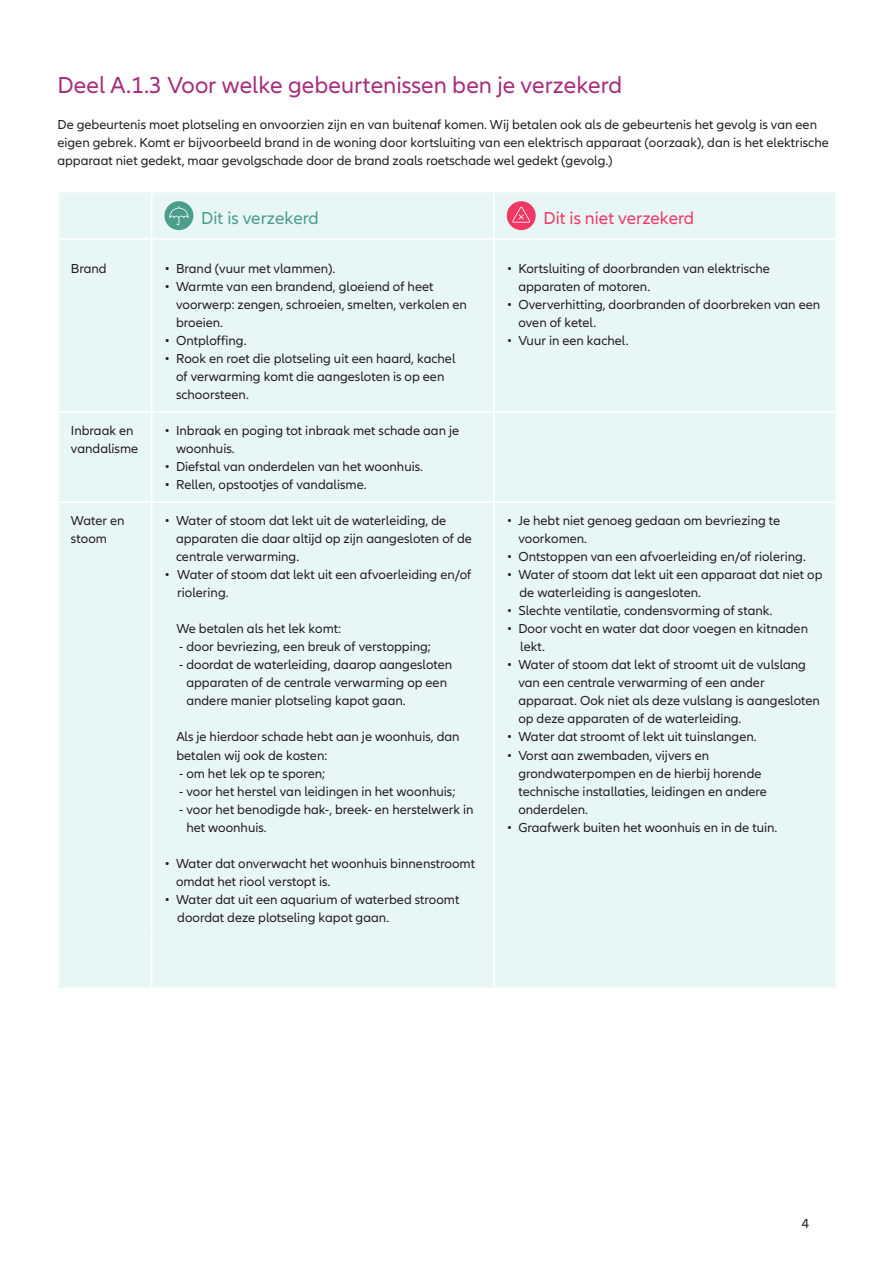
<style>
.page{position:relative;width:893px;height:1263px;background:#fff}
.page>*{position:absolute;margin:0;border:0;box-sizing:border-box;transform-origin:0 0}
.t1{font:24px "Allianz Neo";color:#a62d7b}
.H3_tabel{font:18px "Allianz Neo";color:#ef3864}
.H3_tabel-2{font:18px "Allianz Neo";color:#4b9d8c}
.Paragraaf{font:13.5px/18px "Allianz Neo";color:#231f20}
</style>
<div class="page">
<div style="left:59px;top:192px;width:777px;height:795px;background:#e9f6f6"></div>
<hr style="left:57px;top:411px;width:95px;height:2px;background:#fff">
<hr style="left:152px;top:411px;width:342px;height:2px;background:#fff">
<hr style="left:494px;top:411px;width:343px;height:2px;background:#fff">
<hr style="left:57px;top:501px;width:95px;height:2px;background:#fff">
<hr style="left:152px;top:501px;width:342px;height:2px;background:#fff">
<hr style="left:494px;top:501px;width:343px;height:2px;background:#fff">
<hr style="left:57px;top:238px;width:95px;height:2px;background:#fff">
<hr style="left:152px;top:238px;width:342px;height:2px;background:#fff">
<hr style="left:494px;top:238px;width:343px;height:2px;background:#fff">
<hr style="left:493px;top:192px;width:2px;height:46px;background:#fff">
<hr style="left:493px;top:240px;width:2px;height:171px;background:#fff">
<hr style="left:493px;top:413px;width:2px;height:88px;background:#fff">
<hr style="left:493px;top:503px;width:2px;height:431px;background:#fff">
<hr style="left:493px;top:934px;width:2px;height:53px;background:#fff">
<hr style="left:151px;top:192px;width:1px;height:46px;background:#fff">
<hr style="left:151px;top:240px;width:1px;height:171px;background:#fff">
<hr style="left:151px;top:413px;width:1px;height:88px;background:#fff">
<hr style="left:151px;top:503px;width:1px;height:431px;background:#fff">
<hr style="left:151px;top:934px;width:1px;height:53px;background:#fff">
<div style="left:164px;top:201px;width:29px;height:29px;background:#4b9d8c;border-radius:50%"></div>
<svg style="left:169px;top:206px;width:20px;height:19px"></svg>
<div style="left:507px;top:201px;width:29px;height:29px;background:#ef3864;border-radius:50%"></div>
<svg style="left:512px;top:207px;width:18px;height:16px"></svg>
<h2 class="t1" style="left:57px;top:72px;width:566px">Deel A.1.3 Voor welke gebeurtenissen ben je verzekerd</h2>
<p class="Paragraaf" style="left:57px;top:116px;width:773px">De gebeurtenis moet plotseling en onvoorzien zijn en van buitenaf komen. Wij betalen ook als de gebeurtenis het gevolg is van een eigen gebrek. Komt er bijvoorbeeld brand in de woning door kortsluiting van een elektrisch apparaat (oorzaak), dan is het elektrische apparaat niet gedekt, maar gevolgschade door de brand zoals roetschade wel gedekt (gevolg.)</p>
<p class="H3_tabel-2" style="left:201px;top:208px;width:119px">Dit is verzekerd</p>
<p class="H3_tabel" style="left:544px;top:208px;width:152px">Dit is niet verzekerd</p>
<p class="Paragraaf" style="left:71px;top:260px;width:37px">Brand</p>
<p class="Paragraaf" style="left:164px;top:260px;width:172px">• Brand (vuur met vlammen).</p>
<p class="Paragraaf" style="left:176px;top:278px;width:292px;text-indent:-12px">• Warmte van een brandend, gloeiend of heet voorwerp: zengen, schroeien, smelten, verkolen en broeien.</p>
<p class="Paragraaf" style="left:164px;top:332px;width:84px">• Ontploffing.</p>
<p class="Paragraaf" style="left:176px;top:350px;width:281px;text-indent:-12px">• Rook en roet die plotseling uit een haard, kachel of verwarming komt die aangesloten is op een schoorsteen.</p>
<p class="Paragraaf" style="left:71px;top:422px;width:69px">Inbraak en vandalisme</p>
<p class="Paragraaf" style="left:176px;top:422px;width:285px;text-indent:-12px">• Inbraak en poging tot inbraak met schade aan je woonhuis.</p>
<p class="Paragraaf" style="left:164px;top:458px;width:260px">• Diefstal van onderdelen van het woonhuis.</p>
<p class="Paragraaf" style="left:164px;top:476px;width:204px">• Rellen, opstootjes of vandalisme.</p>
<p class="Paragraaf" style="left:71px;top:512px;width:55px">Water en stoom</p>
<p class="Paragraaf" style="left:176px;top:512px;width:297px;text-indent:-12px">• Water of stoom dat lekt uit de waterleiding, de apparaten die daar altijd op zijn aangesloten of de centrale verwarming.</p>
<p class="Paragraaf" style="left:177px;top:566px;width:296px;text-indent:-13px">• Water of stoom dat lekt uit een afvoerleiding en/of riolering.</p>
<p class="Paragraaf" style="left:176px;top:620px;width:166px">We betalen als het lek komt:</p>
<p class="Paragraaf" style="left:179px;top:638px;width:253px">- door bevriezing, een breuk of verstopping;</p>
<p class="Paragraaf" style="left:186px;top:656px;width:267px;text-indent:-7px">- doordat de waterleiding, daarop aangesloten apparaten of de centrale verwarming op een andere manier plotseling kapot gaan.</p>
<p class="Paragraaf" style="left:176px;top:728px;width:285px">Als je hierdoor schade hebt aan je woonhuis, dan betalen wij ook de kosten:</p>
<p class="Paragraaf" style="left:179px;top:764px;width:147px">- om het lek op te sporen;</p>
<p class="Paragraaf" style="left:179px;top:782px;width:278px">- voor het herstel van leidingen in het woonhuis;</p>
<p class="Paragraaf" style="left:186px;top:800px;width:289px;text-indent:-7px">- voor het benodigde hak-, breek- en herstelwerk in het woonhuis.</p>
<p class="Paragraaf" style="left:176px;top:854px;width:301px;text-indent:-12px">• Water dat onverwacht het woonhuis binnenstroomt omdat het riool verstopt is.</p>
<p class="Paragraaf" style="left:177px;top:890px;width:284px;text-indent:-13px">• Water dat uit een aquarium of waterbed stroomt doordat deze plotseling kapot gaan.</p>
<p class="Paragraaf" style="left:518px;top:260px;width:253px;text-indent:-12px">• Kortsluiting of doorbranden van elektrische apparaten of motoren.</p>
<p class="Paragraaf" style="left:518px;top:296px;width:303px;text-indent:-12px">• Oververhitting, doorbranden of doorbreken van een oven of ketel.</p>
<p class="Paragraaf" style="left:507px;top:332px;width:123px">• Vuur in een kachel.</p>
<p class="Paragraaf" style="left:518px;top:512px;width:263px;text-indent:-12px">• Je hebt niet genoeg gedaan om bevriezing te voorkomen.</p>
<p class="Paragraaf" style="left:507px;top:548px;width:301px">• Ontstoppen van een afvoerleiding en/of riolering.</p>
<p class="Paragraaf" style="left:519px;top:566px;width:304px;text-indent:-13px">• Water of stoom dat lekt uit een apparaat dat niet op de waterleiding is aangesloten.</p>
<p class="Paragraaf" style="left:507px;top:602px;width:267px">• Slechte ventilatie, condensvorming of stank.</p>
<p class="Paragraaf" style="left:507px;top:620px;width:303px">• Door vocht en water dat door voegen en kitnaden</p>
<p class="Paragraaf" style="left:520px;top:638px;width:26px">lekt.</p>
<p class="Paragraaf" style="left:518px;top:656px;width:303px;text-indent:-12px">• Water of stoom dat lekt of stroomt uit de vulslang van een centrale verwarming of een ander apparaat. Ook niet als deze vulslang is aangesloten op deze apparaten of de waterleiding.</p>
<p class="Paragraaf" style="left:507px;top:728px;width:251px">• Water dat stroomt of lekt uit tuinslangen.</p>
<p class="Paragraaf" style="left:518px;top:746px;width:250px;text-indent:-12px">• Vorst aan zwembaden, vijvers en grondwaterpompen en de hierbij horende technische installaties, leidingen en andere onderdelen.</p>
<p class="Paragraaf" style="left:507px;top:818px;width:272px">• Graafwerk buiten het woonhuis en in de tuin.</p>
<p class="Paragraaf" style="left:802px;top:1214px;width:9px">4</p>
</div>
